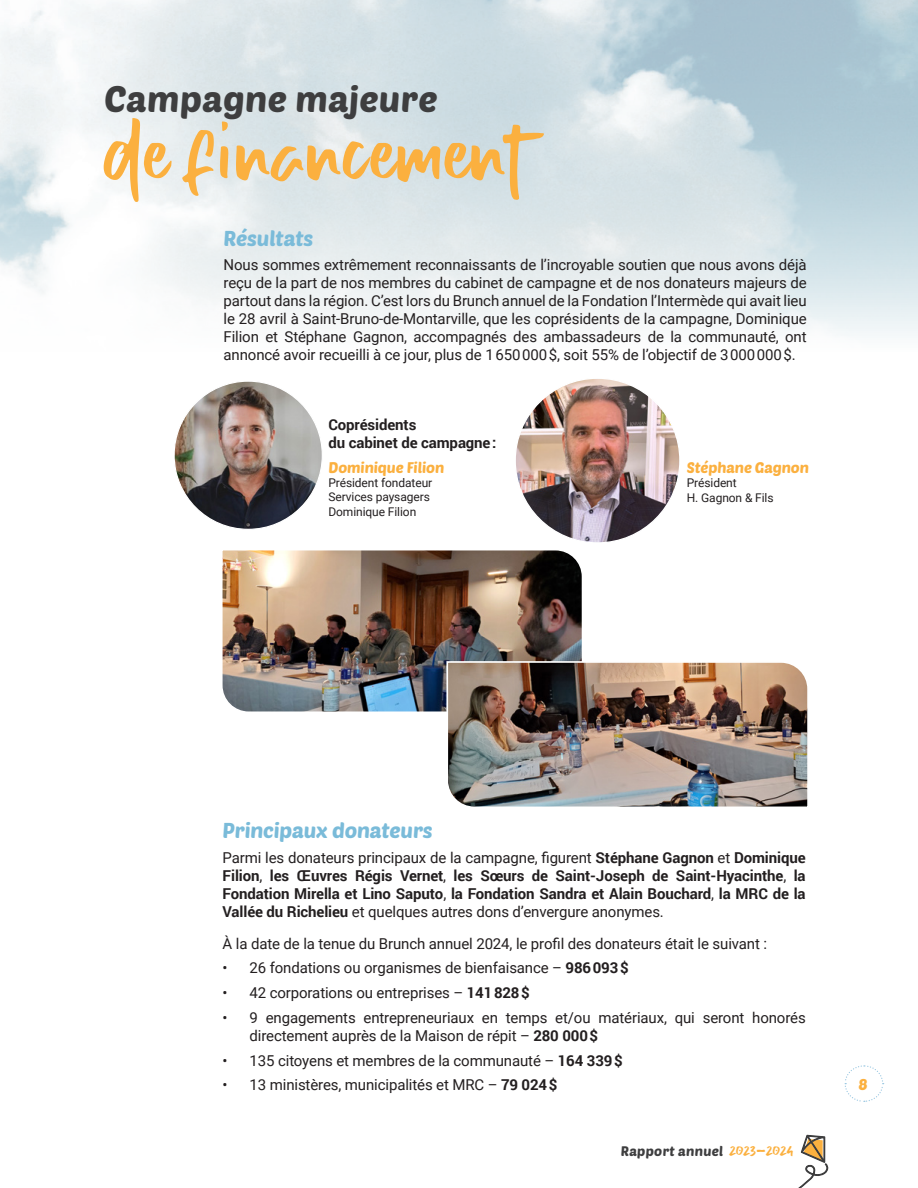
<style>
.page{position:relative;width:918px;height:1188px;background:#fff}
.page>*{position:absolute;margin:0;border:0;box-sizing:border-box;transform-origin:0 0}
.t1{font:54px "Hello Mornin";letter-spacing:.01em;color:#fbb03f}
.t2{font:36px "Poetsen One";letter-spacing:.01em;color:#3e3e3f}
.t3{font:21px "Poetsen One";letter-spacing:-.01em;color:#7abbd9}
.t4{font:15.3px "Poetsen One";color:#fbb03f}
.t5{font:15px/18px "Roboto";letter-spacing:-.01em;color:#231f20}
.t6{font:700 15px/18px "Roboto";letter-spacing:-.01em;color:#231f20;text-align:justify}
.t7{font:15px "Poetsen One";letter-spacing:-.01em;color:#fbb03f}
.t8{font:13.5px "Poetsen One";letter-spacing:.02em;color:#3e3e3f}
.t9{font:12px/14.4px "Roboto";letter-spacing:-.01em;color:#231f20}
.s1{font-weight:400}
.s2{font-weight:700}
.s3{font-family:"Hello Mornin";font-size:12px;color:#fbb03f}
</style>
<div class="page">
<svg style="left:850px;top:1065px;width:34px;height:37px"></svg>
<div style="left:552px;top:1071px;width:310px;height:117px;background:#fff"></div>
<svg style="left:798px;top:1134px;width:31px;height:54px"></svg>
<img style="left:222px;top:550px;width:360px;height:162px">
<img style="left:446px;top:660px;width:362px;height:147px">
<img style="left:174px;top:381px;width:148px;height:148px;border-radius:74px">
<img style="left:517px;top:380px;width:162px;height:162px">
<p class="t2" style="left:104px;top:76px;width:335px">Campagne majeure</p>
<p class="t1" style="left:104px;top:124px;width:424px">de financement</p>
<p class="t3" style="left:224px;top:225px;width:91px">Résultats</p>
<p class="t5" style="left:224px;top:256px;width:585px;text-align:justify">Nous sommes extrêmement reconnaissants de l’incroyable soutien que nous avons déjà reçu de la part de nos membres du cabinet de campagne et de nos donateurs majeurs de partout dans la région. C’est lors du Brunch annuel de la Fondation l’Intermède qui avait lieu le 28 avril à Saint-Bruno-de-Montarville, que les coprésidents de la campagne, Dominique Filion et Stéphane Gagnon, accompagnés des ambassadeurs de la communauté, ont annoncé avoir recueilli à ce jour, plus de 1 650 000 $, soit 55% de l’objectif de 3 000 000 $.</p>
<p class="t6" style="left:328px;top:415px;width:170px">Coprésidents<br>du cabinet de campagne:</p>
<p class="t7" style="left:328px;top:458px;width:117px">Dominique Filion</p>
<p class="t9" style="left:328px;top:475px;width:105px">Président fondateur<br>Services paysagers<br>Dominique Filion</p>
<p class="t7" style="left:687px;top:458px;width:124px">Stéphane Gagnon</p>
<p class="t9" style="left:687px;top:475px;width:88px">Président<br>H. Gagnon &amp; Fils</p>
<p class="t3" style="left:223px;top:817px;width:212px">Principaux donateurs</p>
<p class="t6" style="left:223px;top:848px;width:585px"><span class="s1">Parmi les donateurs principaux de la campagne, figurent</span> Stéphane Gagnon <span class="s1">et</span> Dominique Filion<span class="s1">,</span> les Œuvres Régis Vernet<span class="s1">,</span> les Sœurs de Saint-Joseph de Saint-Hyacinthe<span class="s1">,</span> la Fondation Mirella et Lino Saputo<span class="s1">,</span> la Fondation Sandra et Alain Bouchard<span class="s1">,</span> la MRC de la Vallée du Richelieu <span class="s1">et quelques autres dons d’envergure anonymes.</span></p>
<p class="t5" style="left:223px;top:934px;width:546px">À la date de la tenue du Brunch annuel 2024, le profil des donateurs était le suivant :</p>
<p class="t5" style="left:223px;top:959px;width:408px">• 26 fondations ou organismes de bienfaisance – <span class="s2">986093$</span></p>
<p class="t5" style="left:223px;top:983px;width:309px">• 42 corporations ou entreprises – <span class="s2">141828$</span></p>
<p class="t5" style="left:250px;top:1008px;width:558px;text-indent:-27px">• 9 engagements entrepreneuriaux en temps et/ou matériaux, qui seront honorés directement auprès de la Maison de répit – <span class="s2">280 000$</span></p>
<p class="t5" style="left:223px;top:1051px;width:402px">• 135 citoyens et membres de la communauté – <span class="s2">164 339$</span></p>
<p class="t5" style="left:223px;top:1076px;width:336px">• 13 ministères, municipalités et MRC – <span class="s2">79 024$</span></p>
<p class="t8" style="left:621px;top:1142px;width:175px">Rapport annuel <span class="s3">2023-2024</span></p>
<p class="t4" style="left:858px;top:1075px;width:11px">8</p>
</div>
